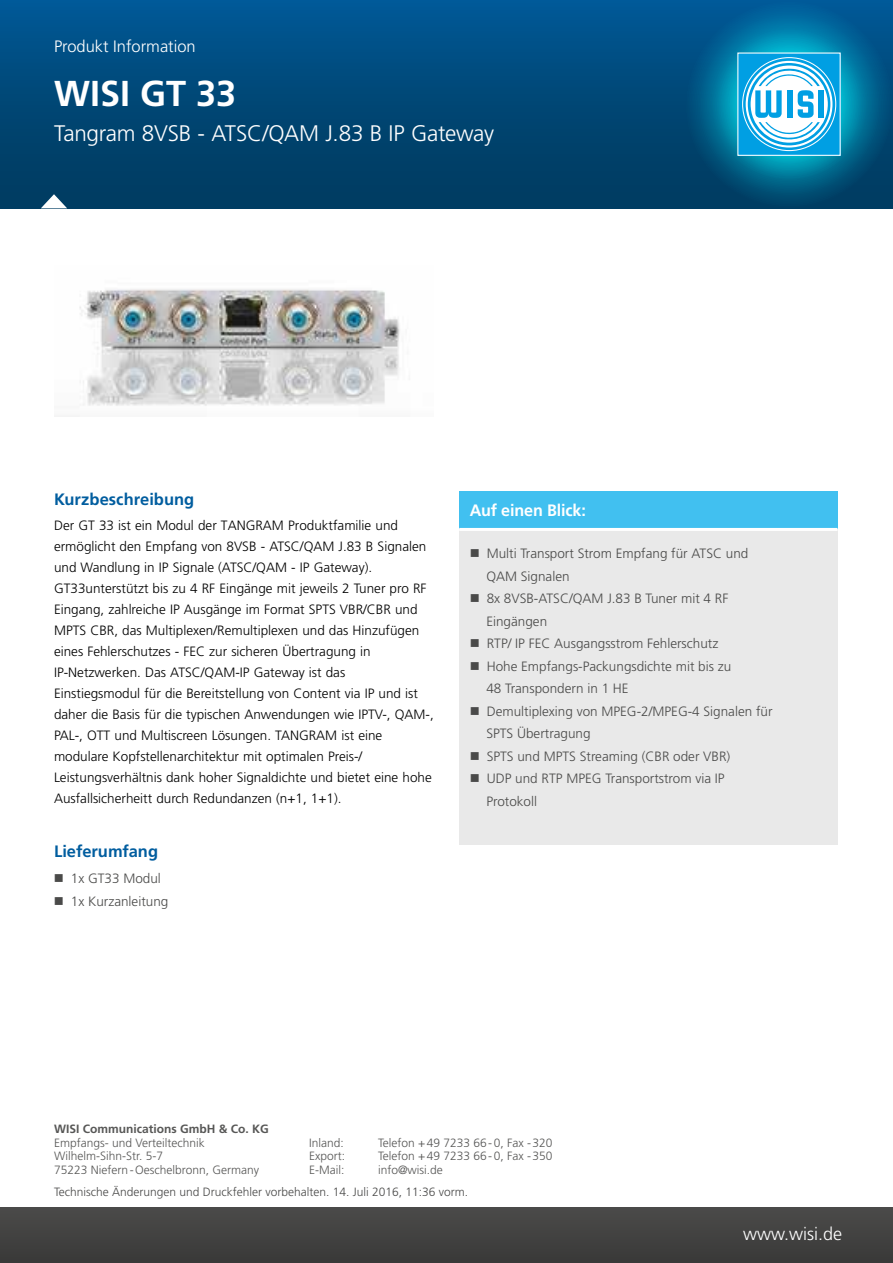
<style>
.page{position:relative;width:893px;height:1263px;background:#fff}
.page>*{position:absolute;margin:0;border:0;box-sizing:border-box;transform-origin:0 0}
.t1{font:700 36px "Frutiger LT Std";color:#fff}
.t2{font:300 22.5px "Frutiger LT Std";letter-spacing:-.015em;color:#fff}
.t3{font:300 18px "Frutiger LT Std";color:#fff}
.t4{font:700 16.5px "Frutiger LT Std";color:#005d9f}
.t5{font:300 16.5px "Frutiger LT Std";color:#fff}
.t6{font:700 16.5px "Frutiger LT Std";letter-spacing:-.01em;color:#fff}
.t7{font:300 13.5px/21px "Frutiger LT Std";color:#000}
.t8{font:300 13.5px/22.5px "Frutiger LT Std";color:#4a4a49}
.t9{font:300 12px "Frutiger LT Std";color:#575756}
.t10{font:300 12px "Frutiger LT Std";color:#4a4a49}
.t11{font:700 12px "Frutiger LT Std";color:#575756}
</style>
<div class="page">
<div style="left:0;top:0;width:893px;height:208px;background:linear-gradient(to bottom,#005794,#00395c)"></div>
<div style="left:685px;top:2px;width:208px;height:205px;background:linear-gradient(to bottom,#005e99,#004265);border-radius:50%"></div>
<svg style="left:698px;top:13px;width:182px;height:182px"></svg>
<svg style="left:711px;top:29px;width:156px;height:150px"></svg>
<div style="left:738px;top:53px;width:102px;height:102px;background:#009fe3"></div>
<svg style="left:742px;top:57px;width:94px;height:94px"></svg>
<svg style="left:743px;top:58px;width:92px;height:92px"></svg>
<svg style="left:746px;top:61px;width:86px;height:87px"></svg>
<svg style="left:748px;top:63px;width:82px;height:82px"></svg>
<div style="left:751px;top:66px;width:77px;height:77px;background:#fff;border-radius:50%"></div>
<div style="left:819px;top:90px;width:5px;height:28px;background:#009fe3"></div>
<svg style="left:755px;top:68px;width:65px;height:73px"></svg>
<div style="left:0;top:1208px;width:893px;height:55px;background:#424241"></div>
<svg style="left:41px;top:194px;width:26px;height:14px"></svg>
<img style="left:79px;top:289px;width:321px;height:117px">
<div style="left:459px;top:491px;width:378px;height:38px;background:#41c0f0"></div>
<div style="left:459px;top:529px;width:378px;height:316px;background:#e9e9e9"></div>
<hr style="left:459px;top:528px;width:378px;height:3px;background:#fff">
<p class="t5" style="left:54px;top:37px;width:143px">Produkt Information</p>
<h1 class="t1" style="left:54px;top:73px;width:184px">WISI GT 33</h1>
<h2 class="t2" style="left:54px;top:120px;width:442px">Tangram 8VSB - ATSC/QAM J.83 B IP Gateway</h2>
<p class="t4" style="left:54px;top:489px;width:142px">Kurzbeschreibung</p>
<p class="t7" style="left:54px;top:515px;width:381px">Der GT 33 ist ein Modul der TANGRAM Produktfamilie und ermöglicht den Empfang von 8VSB - ATSC/QAM J.83 B Signalen und Wandlung in IP Signale (ATSC/QAM - IP Gateway).<br>GT33unterstützt bis zu 4 RF Eingänge mit jeweils 2 Tuner pro RF Eingang, zahlreiche IP Ausgänge im Format SPTS VBR/CBR und MPTS CBR, das Multiplexen/Remultiplexen und das Hinzufügen eines Fehlerschutzes - FEC zur sicheren Übertragung in IP-Netzwerken. Das ATSC/QAM-IP Gateway ist das Einstiegsmodul für die Bereitstellung von Content via IP und ist daher die Basis für die typischen Anwendungen wie IPTV-, QAM-, PAL-, OTT und Multiscreen Lösungen. TANGRAM ist eine modulare Kopfstellenarchitektur mit optimalen Preis-/ Leistungsverhältnis dank hoher Signaldichte und bietet eine hohe Ausfallsicherheitt durch Redundanzen (n+1, 1+1).</p>
<p class="t4" style="left:54px;top:841px;width:106px">Lieferumfang</p>
<p class="t8" style="left:71px;top:868px;width:99px">1x GT33 Modul<br>1x Kurzanleitung</p>
<p class="t6" style="left:470px;top:501px;width:118px">Auf einen Blick:</p>
<p class="t8" style="left:486px;top:542px;width:288px">Multi Transport Strom Empfang für ATSC und<br>QAM Signalen<br>8x 8VSB-ATSC/QAM J.83 B Tuner mit 4 RF<br>Eingängen<br>RTP/ IP FEC Ausgangsstrom Fehlerschutz<br>Hohe Empfangs-Packungsdichte mit bis zu<br>48 Transpondern in 1 HE<br>Demultiplexing von MPEG-2/MPEG-4 Signalen für<br>SPTS Übertragung<br>SPTS und MPTS Streaming (CBR oder VBR)<br>UDP und RTP MPEG Transportstrom via IP<br>Protokoll</p>
<p class="t11" style="left:54px;top:1122px;width:216px">WISI Communications GmbH &amp; Co. KG</p>
<p class="t9" style="left:54px;top:1136px;width:152px">Empfangs- und Verteiltechnik</p>
<p class="t9" style="left:309px;top:1136px;width:36px">Inland:</p>
<p class="t9" style="left:378px;top:1136px;width:176px">Telefon +49 7233 66-0, Fax -320</p>
<p class="t9" style="left:54px;top:1149px;width:111px">Wilhelm-Sihn-Str. 5-7</p>
<p class="t9" style="left:309px;top:1149px;width:37px">Export:</p>
<p class="t9" style="left:378px;top:1149px;width:176px">Telefon +49 7233 66-0, Fax -350</p>
<p class="t9" style="left:54px;top:1163px;width:207px">75223 Niefern-Oeschelbronn, Germany</p>
<p class="t9" style="left:309px;top:1163px;width:37px">E-Mail:</p>
<p class="t9" style="left:378px;top:1163px;width:66px">info@wisi.de</p>
<p class="t10" style="left:54px;top:1185px;width:416px">Technische Änderungen und Druckfehler vorbehalten. 14. Juli 2016, 11:36 vorm.</p>
<h3 class="t3" style="left:743px;top:1224px;width:101px">www.wisi.de</h3>
</div>
